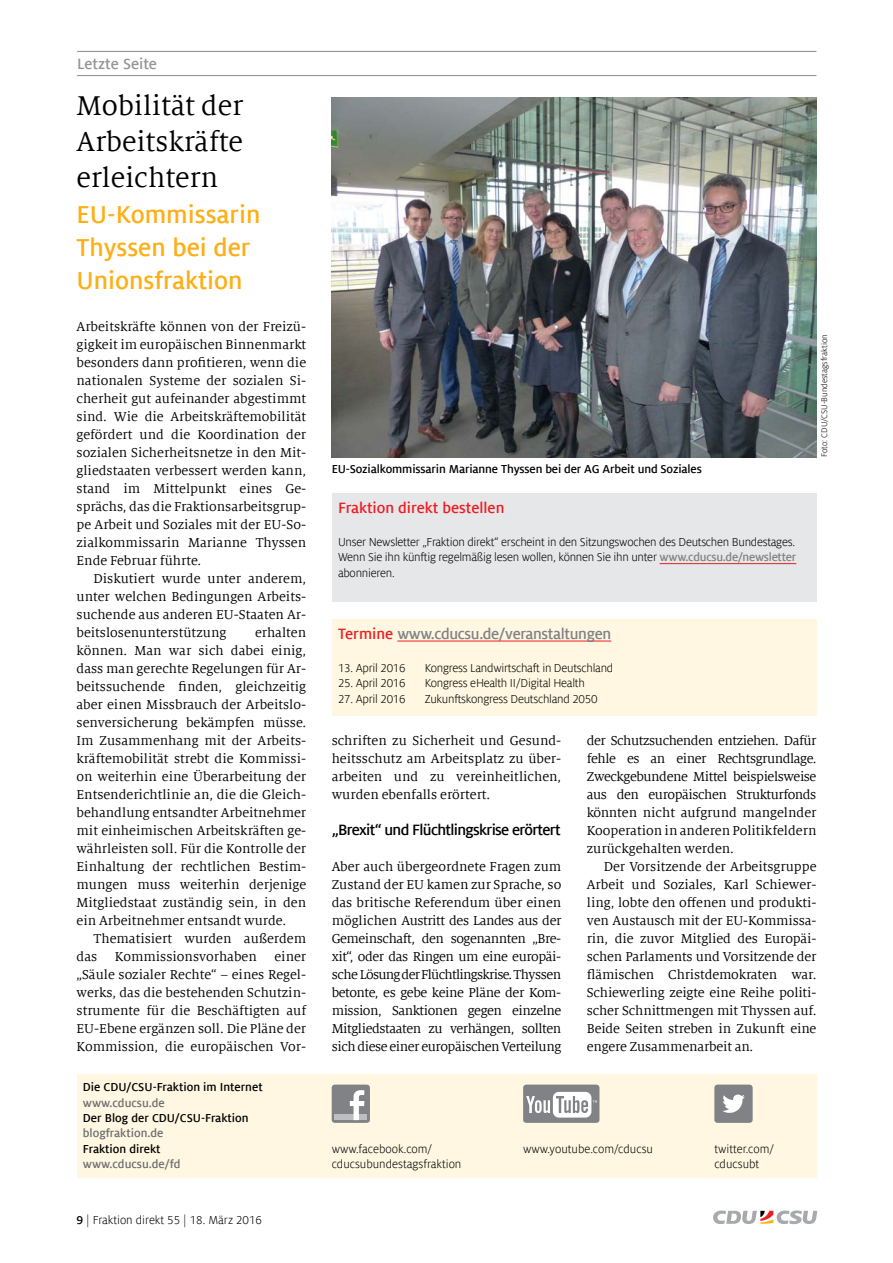
<style>
.page{position:relative;width:893px;height:1263px;background:#fff}
.page>*{position:absolute;margin:0;border:0;box-sizing:border-box;transform-origin:0 0}
.t1{font:30px/36px "Milo Serif Offc";color:#000;text-align:justify}
.t2{font:700 27px/33px "Milo Sans Offc";color:#fcaf17}
.t3{font:700 16.5px "Milo Sans Offc";letter-spacing:-.02em;color:#808285}
.t4{font:700 16.5px "Milo Sans Offc";letter-spacing:-.04em;color:#000}
.t5{font:700 16.5px "Milo Sans Offc";color:#ed1d24}
.t6{font:700 16.5px "Milo Sans Offc";color:#939598}
.t7{font:14.25px/18px "Milo Serif Offc";color:#000;text-align:justify}
.t8{font:12.75px/15.3px "Milo Sans Offc";letter-spacing:-.02em;color:#000;text-align:justify}
.t9{font:700 12.75px "Milo Sans Offc";letter-spacing:-.01em;color:#000}
.t10{font:12.75px/15.3px "Milo Sans Offc";color:#000}
.t11{font:700 12.75px "Milo Sans Offc";color:#6d6e71}
.t12{font:9px "Milo Sans Offc";color:#000}
.s1{font-weight:700}
.s2{font-weight:700;color:#808285}
.s3{color:#ed1d24}
</style>
<div class="page">
<svg style="left:713px;top:1210px;width:104px;height:14px"></svg>
<div style="left:77px;top:1075px;width:739px;height:103px;background:#fff7e1"></div>
<hr style="left:77px;top:51px;width:739px;height:1px;background:#939598">
<hr style="left:77px;top:75px;width:739px;height:1px;background:#939598">
<div style="left:332px;top:1084px;width:38px;height:39px;background:#808285;border-radius:3px"></div>
<div style="left:334px;top:1115px;width:33px;height:5px;background:#bcbec0"></div>
<svg style="left:350px;top:1090px;width:14px;height:30px"></svg>
<div style="left:714px;top:1084px;width:39px;height:39px;background:#808285;border-radius:3px"></div>
<svg style="left:723px;top:1094px;width:22px;height:19px"></svg>
<div style="left:523px;top:1084px;width:76px;height:39px;background:#808285;border-radius:3px"></div>
<div style="left:553px;top:1092px;width:38px;height:25px;background:#fff;border-radius:6px"></div>
<svg style="left:526px;top:1096px;width:24px;height:17px"></svg>
<svg style="left:556px;top:1096px;width:41px;height:19px"></svg>
<div style="left:332px;top:493px;width:484px;height:108px;background:#e6e7e8"></div>
<hr style="left:660px;top:563px;width:136px;height:1px;background:#ed1d24">
<div style="left:332px;top:619px;width:484px;height:97px;background:#fff7e1"></div>
<hr style="left:397px;top:641px;width:214px;height:1px;background:#ed1d24">
<img style="left:332px;top:97px;width:484px;height:360px">
<p class="t6" style="left:77px;top:54px;width:81px">Letzte Seite</p>
<h1 class="t1" style="left:77px;top:89px;width:168px">Mobilität der Arbeitskräfte erleichtern</h1>
<h2 class="t2" style="left:77px;top:198px;width:185px">EU-Kommissarin<br>Thyssen bei der<br>Unionsfraktion</h2>
<p class="t7" style="left:77px;top:318px;width:231px">Arbeitskräfte können von der Freizü&shy;gigkeit im europäischen Binnenmarkt besonders dann profitieren, wenn die nationalen Systeme der sozialen Si&shy;cherheit gut aufeinander abgestimmt sind. Wie die Arbeitskräftemobilität gefördert und die Koordination der sozialen Sicherheitsnetze in den Mit&shy;gliedstaaten verbessert werden kann, stand im Mittelpunkt eines Ge&shy;sprächs, das die Fraktionsarbeitsgrup&shy;pe Arbeit und Soziales mit der EU-So&shy;zialkommissarin Marianne Thyssen Ende Februar führte.</p>
<p class="t7" style="left:77px;top:570px;width:231px;text-indent:17px">Diskutiert wurde unter anderem, unter welchen Bedingungen Arbeits&shy;suchende aus anderen EU-Staaten Ar&shy;beitslosenunterstützung</p>
<p class="t7" style="left:77px;top:624px;width:231px;text-indent:178px">erhalten können. Man war sich dabei einig, dass man gerechte Regelungen für Ar&shy;beitssuchende finden, gleichzeitig aber einen Missbrauch der Arbeitslo&shy;senversicherung bekämpfen müsse.<br>Im Zusammenhang mit der Arbeits&shy;kräftemobilität strebt die Kommissi&shy;on weiterhin eine Überarbeitung der Entsenderichtlinie an, die die Gleich&shy;behandlung entsandter Arbeitnehmer mit einheimischen Arbeitskräften ge&shy;währleisten soll. Für die Kontrolle der Einhaltung der rechtlichen Bestim&shy;mungen muss weiterhin derjenige Mitgliedstaat zuständig sein, in den ein Arbeitnehmer entsandt wurde.</p>
<p class="t7" style="left:77px;top:930px;width:231px;text-indent:17px">Thematisiert wurden außerdem das Kommissionsvorhaben einer „Säule sozialer Rechte“ – eines Regel&shy;werks, das die bestehenden Schutzin&shy;strumente für die Beschäftigten auf EU-Ebene ergänzen soll. Die Pläne der Kommission, die europäischen Vor-</p>
<p class="t9" style="left:83px;top:1080px;width:181px">Die CDU/CSU-Fraktion im Internet</p>
<p class="t11" style="left:83px;top:1095px;width:83px">www.cducsu.de</p>
<p class="t9" style="left:83px;top:1111px;width:167px">Der Blog der CDU/CSU-Fraktion</p>
<p class="t11" style="left:83px;top:1126px;width:82px">blogfraktion.de</p>
<p class="t9" style="left:83px;top:1141px;width:79px">Fraktion direkt</p>
<p class="t11" style="left:83px;top:1157px;width:99px">www.cducsu.de/fd</p>
<p class="t10" style="left:77px;top:1212px;width:187px"><span class="s1">9</span> | Fraktion direkt 55 | 18. März 2016</p>
<p class="t9" style="left:332px;top:461px;width:372px">EU-Sozialkommissarin Marianne Thyssen bei der AG Arbeit und Soziales</p>
<p class="t5" style="left:338px;top:498px;width:168px">Fraktion direkt bestellen</p>
<p class="t8" style="left:338px;top:535px;width:460px">Unser Newsletter „Fraktion direkt“ erscheint in den Sitzungswochen des Deutschen Bundestages.<br>Wenn Sie ihn künftig regelmäßig lesen wollen, können Sie ihn unter <span class="s2">www.cducsu.de/newsletter </span>abonnieren.</p>
<p class="t3" style="left:338px;top:624px;width:275px"><span class="s3">Termine</span> www.cducsu.de/veranstaltungen</p>
<p class="t8" style="left:338px;top:661px;width:69px">13. April 2016</p>
<p class="t8" style="left:425px;top:661px;width:190px">Kongress Landwirtschaft in Deutschland</p>
<p class="t8" style="left:338px;top:676px;width:69px">25. April 2016</p>
<p class="t8" style="left:425px;top:676px;width:162px">Kongress eHealth II/Digital Health</p>
<p class="t8" style="left:338px;top:691px;width:69px">27. April 2016</p>
<p class="t8" style="left:425px;top:691px;width:174px">Zukunftskongress Deutschland 2050</p>
<p class="t12" style="left:819px;top:457px;width:124px;rotate:-90deg">Foto: CDU/CSU-Bundestagsfraktion</p>
<p class="t7" style="left:332px;top:732px;width:231px">schriften zu Sicherheit und Gesund&shy;heitsschutz am Arbeitsplatz zu über&shy;arbeiten und zu vereinheitlichen, wurden ebenfalls erörtert.</p>
<p class="t4" style="left:332px;top:821px;width:231px">„Brexit“ und Flüchtlingskrise erörtert</p>
<p class="t7" style="left:332px;top:858px;width:231px">Aber auch übergeordnete Fragen zum Zustand der EU kamen zur Sprache, so das britische Referendum über einen möglichen Austritt des Landes aus der Gemeinschaft, den sogenannten „Bre&shy;xit“, oder das Ringen um eine europäi&shy;sche Lösung der Flüchtlingskrise. Thyssen betonte, es gebe keine Pläne der Kom&shy;mission, Sanktionen gegen einzelne Mitgliedstaaten zu verhängen, sollten sich diese einer europäischen Verteilung</p>
<p class="t7" style="left:587px;top:732px;width:231px">der Schutzsuchenden entziehen. Dafür fehle es an einer Rechtsgrundlage.<br>Zweckgebundene Mittel beispielsweise aus den europäischen Strukturfonds könnten nicht aufgrund mangelnder Kooperation in anderen Politikfeldern zurückgehalten werden.</p>
<p class="t7" style="left:587px;top:858px;width:231px;text-indent:17px">Der Vorsitzende der Arbeitsgruppe Arbeit und Soziales, Karl Schiewer&shy;ling, lobte den offenen und produkti&shy;ven Austausch mit der EU-Kommissa&shy;rin, die zuvor Mitglied des Europäi&shy;schen Parlaments und Vorsitzende der flämischen Christdemokraten war.<br>Schiewerling zeigte eine Reihe politi&shy;scher Schnittmengen mit Thyssen auf.<br>Beide Seiten streben in Zukunft eine engere Zusammenarbeit an.</p>
<p class="t10" style="left:332px;top:1141px;width:131px">www.facebook.com/ cducsubundestagsfraktion</p>
<p class="t10" style="left:714px;top:1141px;width:61px">twitter.com/ cducsubt</p>
<p class="t10" style="left:523px;top:1141px;width:132px">www.youtube.com/cducsu</p>
</div>
